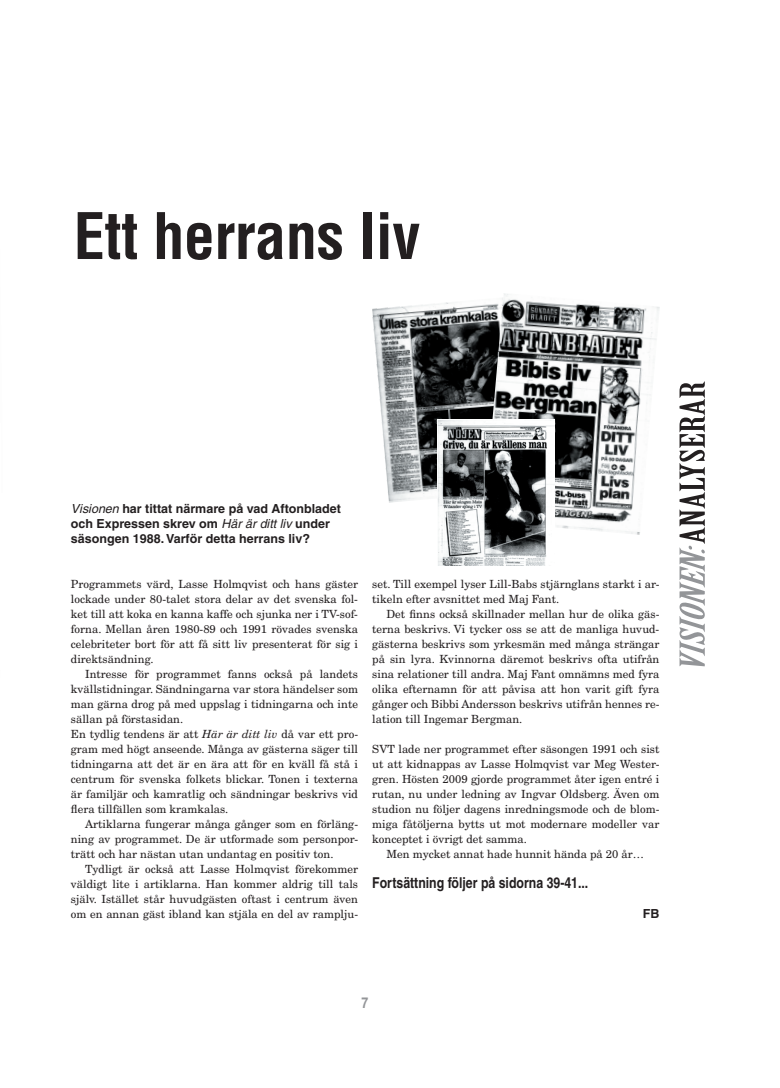
<style>
.page{position:relative;width:780px;height:1088px;background:#fff}
.page>*{position:absolute;margin:0;border:0;box-sizing:border-box;transform-origin:0 0}
.t1{font:700 condensed 62.5px "Helvetica";letter-spacing:-.01em;color:#231f20}
.t2{font:33.62px "Birch Std";color:#231f20;scale:1.52 1}
.t3{font:700 condensed 15px "Helvetica";color:#231f20}
.t4{font:700 condensed 15px "Helvetica";color:#939598}
.t5{font:700 12.5px/15px "Helvetica";color:#231f20}
.t6{font:11.25px/15px "New Century Schlbk";color:#231f20;text-align:justify}
.s1{font-weight:400;font-style:italic}
.s2{font-style:italic}
.s3{font-style:italic;color:#939598}
</style>
<div class="page">
<img style="left:372px;top:302px;width:111px;height:201px">
<img style="left:483px;top:293px;width:176px;height:242px">
<img style="left:437px;top:420px;width:117px;height:146px">
<h1 class="t1" style="left:74px;top:197px;width:348px">Ett herrans liv</h1>
<p class="t5" style="left:71px;top:501px;width:271px"><span class="s1">Visionen</span> har tittat närmare på vad Aftonbladet och Expressen skrev om <span class="s1">Här är ditt liv</span> under säsongen 1988. Varför detta herrans liv?</p>
<p class="t6" style="left:71px;top:576px;width:289px">Programmets värd, Lasse Holmqvist och hans gäster lockade under 80-talet stora delar av det svenska fol&shy;ket till att koka en kanna kaffe och sjunka ner i TV-sof&shy;forna. Mellan åren 1980-89 och 1991 rövades svenska celebriteter bort för att få sitt liv presenterat för sig i direktsändning.</p>
<p class="t6" style="left:71px;top:666px;width:289px;text-align:left;text-indent:14px">Intresse för programmet fanns också på landets kvällstidningar. Sändningarna var stora händelser som man gärna drog på med uppslag i tidningarna och inte sällan på förstasidan.<br>En tydlig tendens är att <span class="s2">Här är ditt liv</span> då var ett pro&shy;gram med högt anseende. Många av gästerna säger till tidningarna att det är en ära att för en kväll få stå i centrum för svenska folkets blickar. Tonen i texterna är familjär och kamratlig och sändningar beskrivs vid flera tillfällen som kramkalas.</p>
<p class="t6" style="left:71px;top:816px;width:289px;text-indent:14px">Artiklarna fungerar många gånger som en förläng&shy;ning av programmet. De är utformade som personpor&shy;trätt och har nästan utan undantag en positiv ton.</p>
<p class="t6" style="left:71px;top:861px;width:289px;text-indent:14px">Tydligt är också att Lasse Holmqvist förekommer väldigt lite i artiklarna. Han kommer aldrig till tals själv. Istället står huvudgästen oftast i centrum även om en annan gäst ibland kan stjäla en del av ramplju-</p>
<p class="t6" style="left:372px;top:576px;width:289px">set. Till exempel lyser Lill-Babs stjärnglans starkt i ar&shy;tikeln efter avsnittet med Maj Fant.</p>
<p class="t6" style="left:372px;top:606px;width:289px;text-indent:14px">Det finns också skillnader mellan hur de olika gäs&shy;terna beskrivs. Vi tycker oss se att de manliga huvud&shy;gästerna beskrivs som yrkesmän med många strängar på sin lyra. Kvinnorna däremot beskrivs ofta utifrån sina relationer till andra. Maj Fant omnämns med fyra olika efternamn för att påvisa att hon varit gift fyra gånger och Bibbi Andersson beskrivs utifrån hennes re&shy;lation till Ingemar Bergman.</p>
<p class="t6" style="left:372px;top:741px;width:289px">SVT lade ner programmet efter säsongen 1991 och sist ut att kidnappas av Lasse Holmqvist var Meg Wester&shy;gren. Hösten 2009 gjorde programmet åter igen entré i rutan, nu under ledning av Ingvar Oldsberg. Även om studion nu följer dagens inredningsmode och de blom&shy;miga fåtöljerna bytts ut mot modernare modeller var konceptet i övrigt det samma.</p>
<p class="t6" style="left:386px;top:846px;width:259px">Men mycket annat hade hunnit hända på 20 år…</p>
<h3 class="t3" style="left:372px;top:873px;width:218px">Fortsättning följer på sidorna 39-41...</h3>
<p class="t5" style="left:642px;top:906px;width:18px">FB</p>
<h2 class="t2" style="left:673px;top:674px;width:194px;rotate:-90deg"><span class="s3">VISIONEN:</span>ANALYSERAR</h2>
<h3 class="t4" style="left:361px;top:994px;width:8px">7</h3>
</div>
